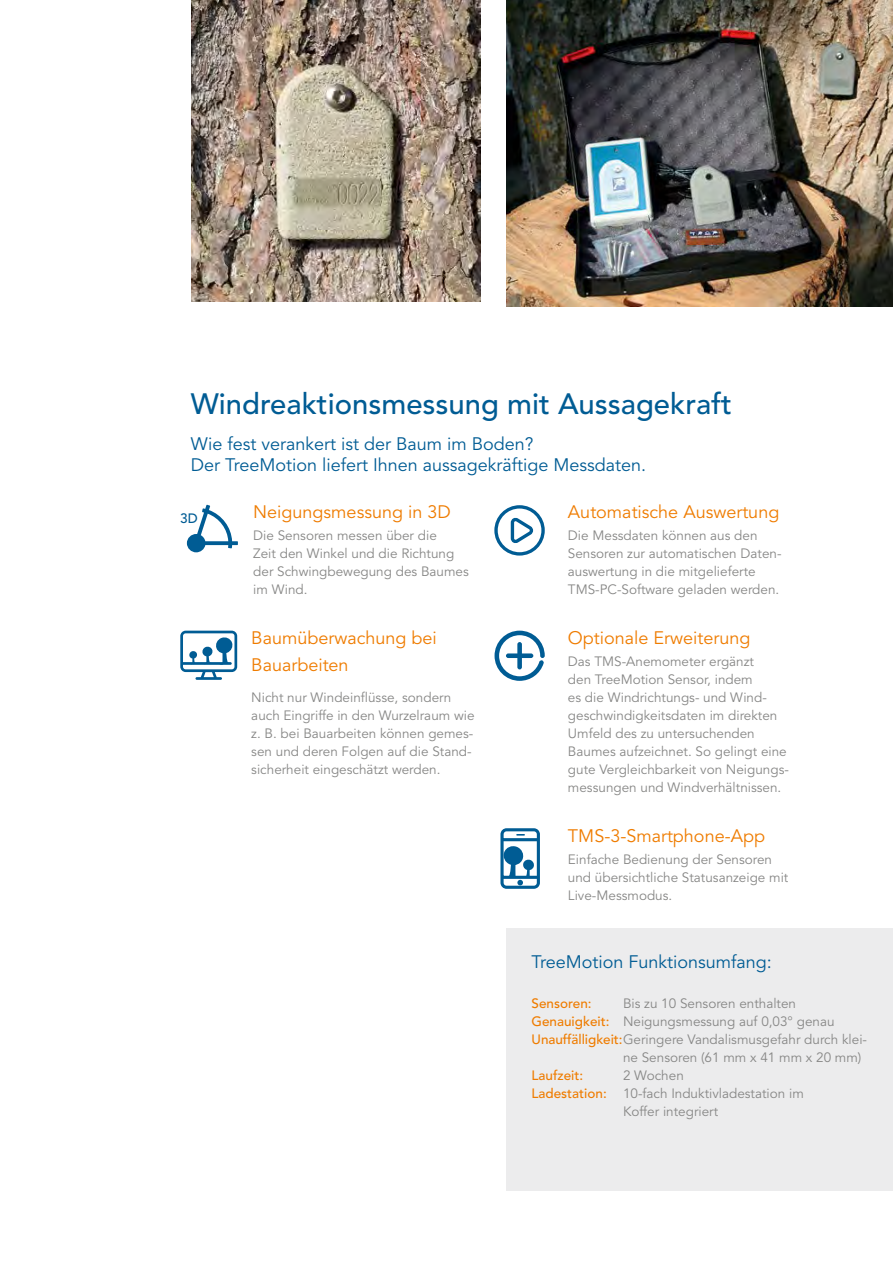
<style>
.page{position:relative;width:893px;height:1263px;background:#fff}
.page>*{position:absolute;margin:0;border:0;box-sizing:border-box;transform-origin:0 0}
.t1{font:500 29.25px "Avenir LT Std";color:#005c94}
.t2{font:18px/21px "Avenir LT Std";color:#005c94}
.t3{font:18px/27px "Avenir LT Std";color:#ef7c00}
.t4{font:13.5px/18px "Avenir LT Std";color:#878786}
.t5{font:500 13.5px "Avenir LT Std";color:#ef7c00}
.t6{font:500 13.5px "Avenir LT Std";color:#005c94}
.s1{font-weight:500;color:#ef7c00}
</style>
<div class="page">
<img style="left:506px;top:0;width:387px;height:306px">
<img style="left:191px;top:0;width:289px;height:302px">
<div style="left:506px;top:929px;width:387px;height:262px;background:#ececed"></div>
<svg style="left:187px;top:505px;width:51px;height:47px"></svg>
<svg style="left:494px;top:505px;width:51px;height:51px"></svg>
<svg style="left:495px;top:631px;width:50px;height:50px"></svg>
<svg style="left:500px;top:828px;width:40px;height:61px"></svg>
<svg style="left:180px;top:631px;width:57px;height:49px"></svg>
<h1 class="t1" style="left:191px;top:387px;width:543px">Windreaktionsmessung mit Aussagekraft</h1>
<h2 class="t2" style="left:191px;top:434px;width:457px">Wie fest verankert ist der Baum im Boden?<br>Der TreeMotion liefert Ihnen aussagekräftige Messdaten.</h2>
<p class="t6" style="left:180px;top:510px;width:19px">3D</p>
<h2 class="t3" style="left:253px;top:498px;width:199px">Neigungsmessung in 3D</h2>
<p class="t4" style="left:253px;top:527px;width:217px">Die Sensoren messen über die<br>Zeit den Winkel und die Richtung der Schwingbewegung des Baumes im Wind.</p>
<h2 class="t3" style="left:251px;top:624px;width:187px">Baumüberwachung bei<br>Bauarbeiten</h2>
<p class="t4" style="left:251px;top:689px;width:225px">Nicht nur Windeinflüsse, sondern auch Eingriffe in den Wurzelraum wie z. B. bei Bauarbeiten können gemes&shy;sen und deren Folgen auf die Stand&shy;sicherheit eingeschätzt werden.</p>
<h2 class="t3" style="left:568px;top:498px;width:213px">Automatische Auswertung</h2>
<p class="t4" style="left:568px;top:527px;width:215px">Die Messdaten können aus den<br>Sensoren zur automatischen Daten&shy;auswertung in die mitgelieferte<br>TMS-PC-Software geladen werden.</p>
<h2 class="t3" style="left:568px;top:624px;width:184px">Optionale Erweiterung</h2>
<p class="t4" style="left:568px;top:653px;width:222px">Das TMS-Anemometer ergänzt<br>den TreeMotion Sensor, indem<br>es die Windrichtungs- und Wind&shy;geschwindigkeitsdaten im direkten Umfeld des zu untersuchenden Baumes aufzeichnet. So gelingt eine gute Vergleichbarkeit von Neigungs&shy;messungen und Windverhältnissen.</p>
<h2 class="t3" style="left:568px;top:822px;width:199px">TMS-3-Smartphone-App</h2>
<p class="t4" style="left:568px;top:851px;width:222px">Einfache Bedienung der Sensoren und übersichtliche Statusanzeige mit<br>Live-Messmodus.</p>
<h2 class="t2" style="left:531px;top:951px;width:242px">TreeMotion Funktionsumfang:</h2>
<p class="t5" style="left:531px;top:996px;width:62px">Sensoren:</p>
<p class="t4" style="left:623px;top:995px;width:175px">Bis zu 10 Sensoren enthalten</p>
<p class="t4" style="left:531px;top:1013px;width:304px"><span class="s1">Genauigkeit:</span> Neigungsmessung auf 0,03° genau</p>
<p class="t4" style="left:531px;top:1031px;width:337px"><span class="s1">Unauffälligkeit:</span> Geringere Vandalismusgefahr durch klei-</p>
<p class="t4" style="left:623px;top:1049px;width:240px">ne Sensoren (61 mm x 41 mm x 20 mm)</p>
<p class="t5" style="left:531px;top:1068px;width:53px">Laufzeit:</p>
<p class="t4" style="left:623px;top:1067px;width:62px">2 Wochen</p>
<p class="t4" style="left:531px;top:1085px;width:274px"><span class="s1">Ladestation:</span> 10-fach Induktivladestation im</p>
<p class="t4" style="left:623px;top:1103px;width:97px">Koffer integriert</p>
</div>
